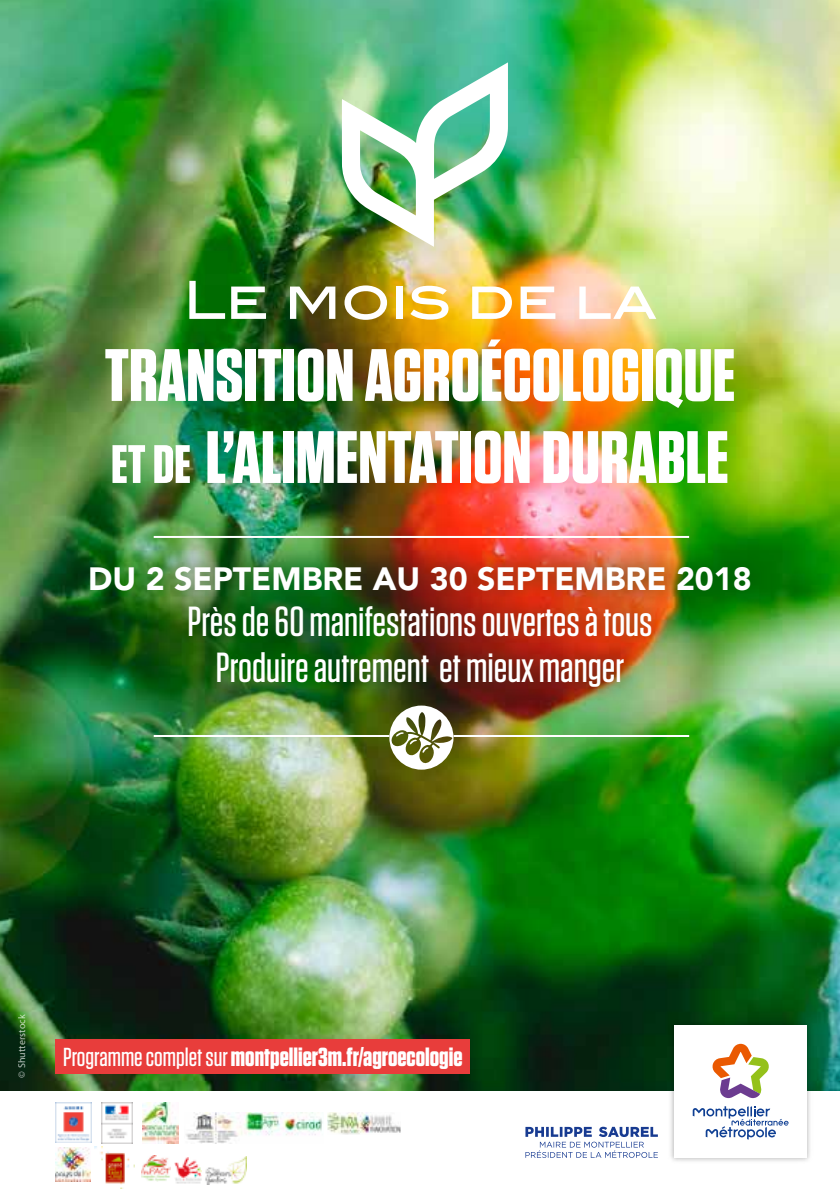
<style>
.page{position:relative;width:840px;height:1191px;background:#fff}
.page>*{position:absolute;margin:0;border:0;box-sizing:border-box;transform-origin:0 0}
.t1{font:700 74px/82px "Tungsten";color:#fff}
.t2{font:500 52.6px "Blair ITC";color:#fff}
.t3{font:500 42px/46px "Tungsten";color:#fff;text-align:center}
.t4{font:32px "Avenir Black 3";color:#fff}
.t5{font:700 26px "Tungsten";color:#fff}
.t6{font:10px "Myriad";letter-spacing:.01em;color:#fff}
.s1{font-size:54px}
.s2{font-weight:500}
</style>
<div class="page">
<img style="left:0;top:0;width:839px;height:1091px">
<img style="left:342px;top:62px;width:165px;height:185px">
<div style="left:66px;top:542px;width:707px;height:167px;background:#003c0f;opacity:.75"></div>
<hr style="left:154px;top:536px;width:534px;height:2px;background:#fff">
<hr style="left:154px;top:735px;width:235px;height:2px;background:#fff">
<hr style="left:453px;top:735px;width:235px;height:2px;background:#fff">
<svg style="left:389px;top:705px;width:64px;height:64px"></svg>
<div style="left:55px;top:1039px;width:414px;height:34px;background:#e83d3b"></div>
<svg style="left:525px;top:1126px;width:132px;height:31px"></svg>
<img style="left:666px;top:1018px;width:148px;height:143px">
<svg style="left:674px;top:1025px;width:132px;height:132px"></svg>
<img style="left:55px;top:1102px;width:37px;height:41px">
<img style="left:101px;top:1102px;width:32px;height:41px">
<img style="left:55px;top:1147px;width:35px;height:34px">
<img style="left:327px;top:1112px;width:73px;height:22px">
<img style="left:186px;top:1112px;width:137px;height:31px">
<img style="left:142px;top:1102px;width:37px;height:41px">
<img style="left:205px;top:1156px;width:41px;height:28px">
<img style="left:174px;top:1157px;width:27px;height:27px">
<img style="left:141px;top:1155px;width:29px;height:26px">
<img style="left:95px;top:1146px;width:39px;height:42px">
<p class="t2" style="left:183px;top:268px;width:475px">Le mois de la</p>
<h1 class="t1" style="left:105px;top:336px;width:632px">TRANSITION AGROÉCOLOGIQUE<br><span class="s1">ET DE</span> L’ALIMENTATION DURABLE</h1>
<p class="t4" style="left:88px;top:559px;width:664px">DU 2 SEPTEMBRE AU 30 SEPTEMBRE 2018</p>
<p class="t3" style="left:187px;top:598px;width:466px">Près de 60 manifestations ouvertes à tous<br>Produire autrement et mieux manger</p>
<p class="t6" style="left:17px;top:1077px;width:65px;rotate:-90deg">© Shutterstock</p>
<p class="t5" style="left:63px;top:1043px;width:401px"><span class="s2">Programme complet sur</span> montpellier3m.fr/agroecologie</p>
</div>
